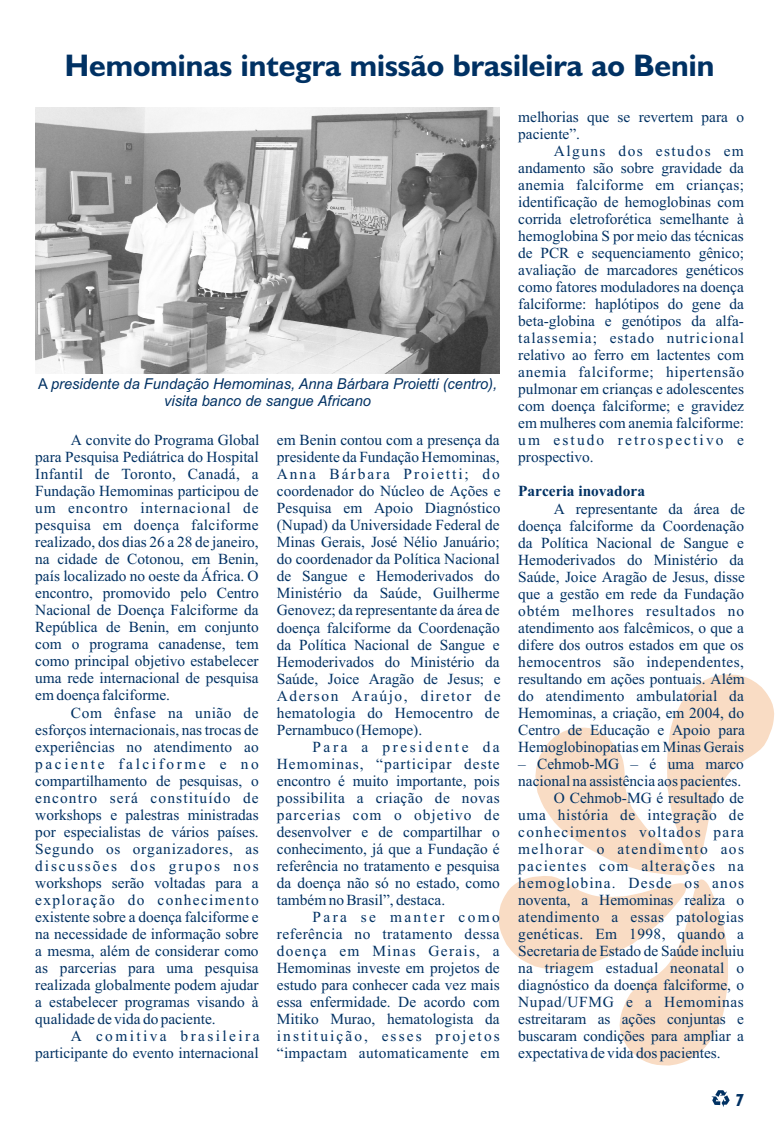
<style>
.page{position:relative;width:780px;height:1135px;background:#fff}
.page>*{position:absolute;margin:0;border:0;box-sizing:border-box;transform-origin:0 0}
.t1{font:700 31.25px "Humanst 521 BT";color:#003163}
.t2{font:italic 700 17.5px "Humanst 521 BT";color:#003163}
.t3{font:15.38px/17px "Times New Roman";color:#003163;text-align:justify}
.t4{font:15.38px "Times New Roman";letter-spacing:.035em;color:#003163}
.t5{font:15.38px "Times New Roman";letter-spacing:.02em;color:#003163}
.t6{font:15.38px "Times New Roman";letter-spacing:.04em;color:#003163}
.t7{font:15.38px "Times New Roman";letter-spacing:.085em;color:#003163}
.t8{font:15.38px "Times New Roman";letter-spacing:.09em;color:#003163}
.t9{font:15.38px "Times New Roman";letter-spacing:.03em;color:#003163}
.t10{font:15.38px "Times New Roman";letter-spacing:.095em;color:#003163}
.t11{font:15.38px "Times New Roman";letter-spacing:.08em;color:#003163}
.t12{font:15.38px "Times New Roman";letter-spacing:.045em;color:#003163}
.t13{font:700 15.38px "Times New Roman";color:#003163}
.t14{font:italic 15px/16.8px "Arial";color:#003163;text-align:center}
.s1{font-style:normal}
</style>
<div class="page">
<svg style="left:499px;top:674px;width:275px;height:392px"></svg>
<svg style="left:711px;top:1090px;width:19px;height:17px"></svg>
<img style="left:35px;top:107px;width:465px;height:266px">
<h1 class="t1" style="left:65px;top:52px;width:651px">Hemominas integra missão brasileira ao Benin</h1>
<p class="t14" style="left:38px;top:377px;width:461px"><span class="s1">A</span> presidente da Fundação Hemominas, Anna Bárbara Proietti (centro), visita banco de sangue Africano</p>
<p class="t3" style="left:35px;top:433px;width:226px;text-indent:36px">A convite do Programa Global para Pesquisa Pediátrica do Hospital Infantil de Toronto, Canadá, a Fundação Hemominas participou de um encontro internacional de pesquisa em doença falciforme realizado, dos dias 26 a 28 de janeiro, na cidade de Cotonou, em Benin, país localizado no oeste da África. O encontro, promovido pelo Centro Nacional de Doença Falciforme da República de Benin, em conjunto com o programa canadense, tem como principal objetivo estabelecer uma rede internacional de pesquisa em doença falciforme.</p>
<p class="t3" style="left:35px;top:705px;width:225px;text-indent:36px">Com ênfase na união de esforços internacionais, nas trocas de experiências no atendimento ao paciente falciforme e no compartilhamento de pesquisas, o encontro será constituído de workshops e palestras ministradas por especialistas de vários países.<br>Segundo os organizadores, as discussões dos grupos nos workshops serão voltadas para a exploração do conhecimento existente sobre a doença falciforme e na necessidade de informação sobre a mesma, além de considerar como as parcerias para uma pesquisa realizada globalmente podem ajudar a estabelecer programas visando à qualidade de vida do paciente.</p>
<p class="t3" style="left:35px;top:1029px;width:226px;text-align:right">A comitiva brasileira participante do evento internacional</p>
<p class="t3" style="left:277px;top:433px;width:225px">em Benin contou com a presença da presidente da Fundação Hemominas, Anna Bárbara Proietti; do coordenador do Núcleo de Ações e Pesquisa em Apoio Diagnóstico (Nupad) da Universidade Federal de Minas Gerais, José Nélio Januário; do coordenador da Política Nacional de Sangue e Hemoderivados do Ministério da Saúde, Guilherme Genovez; da representante da área de doença falciforme da Coordenação da Política Nacional de Sangue e Hemoderivados do Ministério da Saúde, Joice Aragão de Jesus; e Aderson Araújo, diretor de hematologia do Hemocentro de Pernambuco (Hemope).</p>
<p class="t3" style="left:277px;top:740px;width:225px;text-indent:36px">Para a presidente da Hemominas, “participar deste encontro é muito importante, pois possibilita a criação de novas parcerias com o objetivo de desenvolver e de compartilhar o conhecimento, já que a Fundação é referência no tratamento e pesquisa da doença não só no estado, como também no Brasil”, destaca.</p>
<p class="t3" style="left:277px;top:910px;width:224px;text-indent:36px">Para se manter como referência no tratamento dessa doença em Minas Gerais, a Hemominas investe em projetos de estudo para conhecer cada vez mais essa enfermidade. De acordo com Mitiko Murao, hematologista da instituição, esses projetos “impactam automaticamente em</p>
<p class="t3" style="left:518px;top:110px;width:227px">melhorias que se revertem para o paciente”.</p>
<p class="t3" style="left:518px;top:144px;width:227px;text-indent:36px">Alguns dos estudos em andamento são sobre gravidade da anemia falciforme em crianças; identificação de hemoglobinas com corrida eletroforética semelhante à hemoglobina S por meio das técnicas de PCR e sequenciamento gênico; avaliação de marcadores genéticos como fatores moduladores na doença falciforme: haplótipos do gene da beta-globina e genótipos da alfa&shy;talassemia; estado nutricional relativo ao ferro em lactentes com anemia falciforme; hipertensão pulmonar em crianças e adolescentes com doença falciforme; e gravidez em mulheres com anemia falciforme: um estudo retrospectivo e prospectivo.</p>
<p class="t13" style="left:518px;top:486px;width:128px">Parceria inovadora</p>
<p class="t3" style="left:518px;top:501px;width:228px;text-indent:36px">A representante da área de doença falciforme da Coordenação da Política Nacional de Sangue e Hemoderivados do Ministério da Saúde, Joice Aragão de Jesus, disse que a gestão em rede da Fundação obtém melhores resultados no atendimento aos falcêmicos, o que a difere dos outros estados em que os hemocentros são independentes, resultando em ações pontuais. Além do atendimento ambulatorial da Hemominas, a criação, em 2004, do Centro de Educação e Apoio para Hemoglobinopatias em Minas Gerais</p>
<p class="t3" style="left:518px;top:757px;width:227px">– Cehmob-MG – é uma marco</p>
<p class="t3" style="left:518px;top:774px;width:225px">nacional na assistência aos pacientes.</p>
<p class="t3" style="left:554px;top:791px;width:192px">O Cehmob-MG é resultado de</p>
<p class="t6" style="left:518px;top:809px;width:227px">uma história de integração de</p>
<p class="t7" style="left:518px;top:826px;width:227px">conhecimentos voltados para</p>
<p class="t10" style="left:518px;top:843px;width:227px">melhorar o atendimento aos</p>
<p class="t8" style="left:518px;top:860px;width:227px">pacientes com alterações na</p>
<p class="t11" style="left:518px;top:877px;width:227px">hemoglobina. Desde os anos</p>
<p class="t3" style="left:518px;top:893px;width:227px">noventa, a Hemominas realiza o</p>
<p class="t4" style="left:518px;top:912px;width:227px">atendimento a essas patologias</p>
<p class="t9" style="left:518px;top:929px;width:227px">genéticas. Em 1998, quando a</p>
<p class="t3" style="left:518px;top:944px;width:227px">Secretaria de Estado de Saúde incluiu</p>
<p class="t5" style="left:518px;top:963px;width:227px">na triagem estadual neonatal o</p>
<p class="t3" style="left:518px;top:978px;width:227px">diagnóstico da doença falciforme, o</p>
<p class="t12" style="left:518px;top:997px;width:227px">Nupad/UFMG e a Hemominas</p>
<p class="t3" style="left:518px;top:1012px;width:227px">estreitaram as ações conjuntas e</p>
<p class="t3" style="left:518px;top:1029px;width:227px">buscaram condições para ampliar a</p>
<p class="t3" style="left:518px;top:1046px;width:204px">expectativa de vida dos pacientes.</p>
<p class="t2" style="left:735px;top:1093px;width:11px">7</p>
</div>
